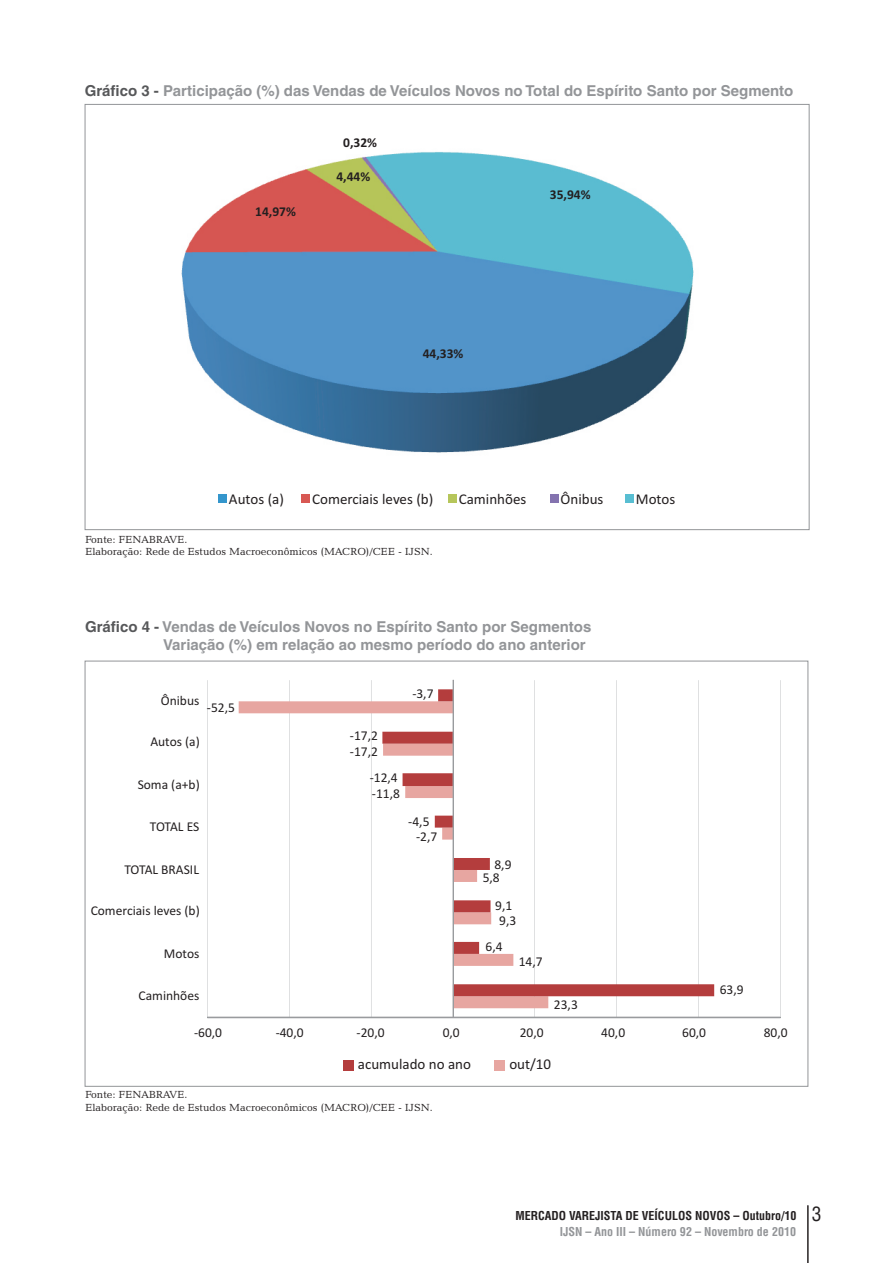
<style>
.page{position:relative;width:893px;height:1263px;background:#fff}
.page>*{position:absolute;margin:0;border:0;box-sizing:border-box;transform-origin:0 0}
.t1{font:700 15px/17.9px "Helvetica LT";color:#939598}
.t2{font:15px "Calibri";color:#231f20}
.t3{font:13.5px "Calibri";color:#231f20}
.t4{font:700 13.5px "Calibri";color:#231f20}
.t5{font:700 condensed 12px/15.9px "Helvetica LT";color:#231f20}
.t6{font:10.5px/12.6px "Candida BT";color:#231f20}
.s1{color:#57585a}
.s2{font-weight:400;font-size:19.5px}
.s3{color:#939598}
</style>
<div class="page">
<hr style="left:807px;top:1205px;width:1px;height:58px;background:#231f20">
<img style="left:181px;top:152px;width:513px;height:301px">
<div style="left:218px;top:494px;width:9px;height:9px;background:#3496cc"></div>
<div style="left:301px;top:494px;width:9px;height:9px;background:#d85853"></div>
<div style="left:448px;top:494px;width:9px;height:9px;background:#b6c65b"></div>
<div style="left:550px;top:494px;width:8px;height:9px;background:#8473af"></div>
<div style="left:625px;top:494px;width:9px;height:9px;background:#58bed2"></div>
<div style="left:494px;top:1060px;width:11px;height:11px;background:#e7a6a1"></div>
<div style="left:343px;top:1060px;width:11px;height:11px;background:#b43d3d"></div>
<svg style="left:207px;top:680px;width:574px;height:338px"></svg>
<p class="t1" style="left:85px;top:83px;width:710px"><span class="s1">Gráfico 3 -</span> Participação (%) das Vendas de Veículos Novos no Total do Espírito Santo por Segmento</p>
<p class="t4" style="left:343px;top:137px;width:35px">0,32%</p>
<p class="t4" style="left:255px;top:206px;width:42px">14,97%</p>
<p class="t4" style="left:336px;top:171px;width:35px">4,44%</p>
<p class="t4" style="left:423px;top:348px;width:42px">44,33%</p>
<p class="t4" style="left:550px;top:189px;width:42px">35,94%</p>
<p class="t2" style="left:229px;top:492px;width:57px">Autos (a)</p>
<p class="t2" style="left:312px;top:492px;width:123px">Comerciais leves (b)</p>
<p class="t2" style="left:459px;top:492px;width:69px">Caminhões</p>
<p class="t2" style="left:560px;top:492px;width:44px">Ônibus</p>
<p class="t2" style="left:636px;top:492px;width:41px">Motos</p>
<p class="t6" style="left:85px;top:533px;width:349px">Fonte: FENABRAVE.<br>Elaboração: Rede de Estudos Macroeconômicos (MACRO)/CEE - IJSN.</p>
<p class="t1" style="left:163px;top:619px;width:430px;text-indent:-78px"><span class="s1">Gráfico 4 -</span> Vendas de Veículos Novos no Espírito Santo por Segmentos<br>Variação (%) em relação ao mesmo período do ano anterior</p>
<p class="t3" style="left:161px;top:695px;width:40px">Ônibus</p>
<p class="t3" style="left:207px;top:702px;width:30px">-52,5</p>
<p class="t3" style="left:412px;top:688px;width:23px">-3,7</p>
<p class="t3" style="left:150px;top:736px;width:51px">Autos (a)</p>
<p class="t3" style="left:350px;top:730px;width:30px">-17,2</p>
<p class="t3" style="left:350px;top:746px;width:30px">-17,2</p>
<p class="t3" style="left:138px;top:779px;width:64px">Soma (a+b)</p>
<p class="t3" style="left:370px;top:772px;width:30px">-12,4</p>
<p class="t3" style="left:372px;top:788px;width:30px">-11,8</p>
<p class="t3" style="left:150px;top:821px;width:51px">TOTAL ES</p>
<p class="t3" style="left:408px;top:816px;width:23px">-4,5</p>
<p class="t3" style="left:416px;top:831px;width:23px">-2,7</p>
<p class="t3" style="left:124px;top:863px;width:76px">TOTAL BRASIL</p>
<p class="t3" style="left:494px;top:859px;width:19px">8,9</p>
<p class="t3" style="left:483px;top:872px;width:19px">5,8</p>
<p class="t3" style="left:91px;top:905px;width:111px">Comerciais leves (b)</p>
<p class="t3" style="left:495px;top:899px;width:19px">9,1</p>
<p class="t3" style="left:499px;top:914px;width:19px">9,3</p>
<p class="t3" style="left:164px;top:947px;width:37px">Motos</p>
<p class="t3" style="left:485px;top:940px;width:19px">6,4</p>
<p class="t3" style="left:519px;top:956px;width:25px">14,7</p>
<p class="t3" style="left:139px;top:990px;width:62px">Caminhões</p>
<p class="t3" style="left:554px;top:999px;width:25px">23,3</p>
<p class="t3" style="left:720px;top:984px;width:25px">63,9</p>
<p class="t3" style="left:194px;top:1026px;width:30px">-60,0</p>
<p class="t3" style="left:276px;top:1026px;width:30px">-40,0</p>
<p class="t3" style="left:357px;top:1026px;width:30px">-20,0</p>
<p class="t3" style="left:443px;top:1026px;width:19px">0,0</p>
<p class="t3" style="left:520px;top:1026px;width:25px">20,0</p>
<p class="t3" style="left:601px;top:1026px;width:25px">40,0</p>
<p class="t3" style="left:682px;top:1026px;width:25px">60,0</p>
<p class="t3" style="left:764px;top:1026px;width:25px">80,0</p>
<p class="t2" style="left:358px;top:1057px;width:115px">acumulado no ano</p>
<p class="t2" style="left:509px;top:1057px;width:43px">out/10</p>
<p class="t6" style="left:85px;top:1089px;width:349px">Fonte: FENABRAVE.<br>Elaboração: Rede de Estudos Macroeconômicos (MACRO)/CEE - IJSN.</p>
<p class="t5" style="left:560px;top:1209px;width:263px;text-indent:-45px">MERCADO VAREJISTA DE VEÍCULOS NOVOS – Outubro/10 <span class="s2">3<br></span><span class="s3">IJSN – Ano III – Número 92 – Novembro de 2010</span></p>
</div>
